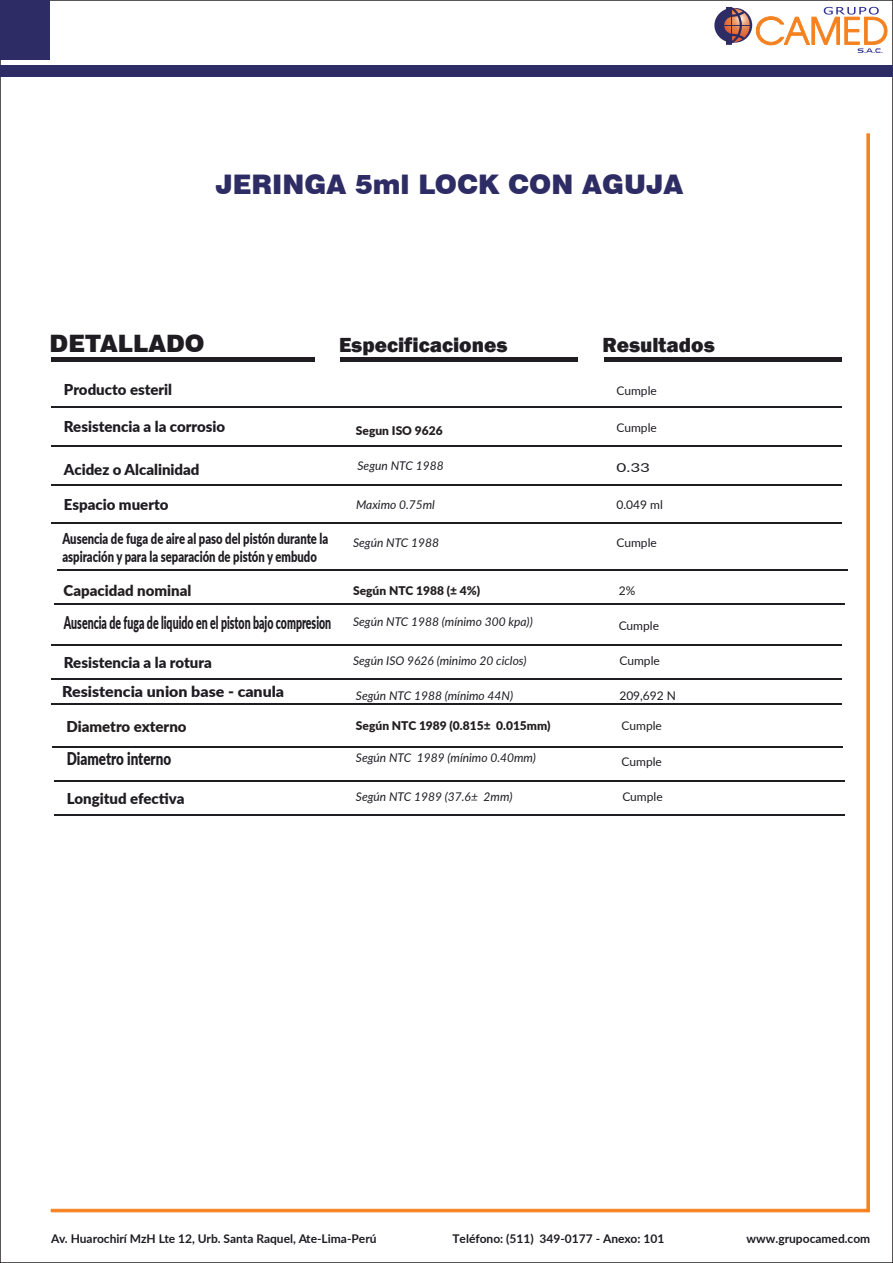
<style>
.page{position:relative;width:893px;height:1263px;background:#fff}
.page>*{position:absolute;margin:0;border:0;box-sizing:border-box;transform-origin:0 0}
.t1{font:900 27px "Swiss 721 BT";color:#2e2c64}
.t2{font:900 24px "Swiss 721 BT";color:#1f1c22}
.t3{font:800 21px "Franklin Gothic";color:#1f1c22}
.t4{font:900 17.55px "Lato";color:#1f1c22;scale:.6 1}
.t5{font:900 17.55px "Lato";color:#1f1c22;scale:.76 1}
.t6{font:900 15px "Lato";color:#1f1c22}
.t7{font:900 15px/18px "Lato";color:#1f1c22;scale:.75 1}
.t8{font:900 15px "Lato";color:#231f20}
.t9{font:900 15px "Lato";color:#1f1c22;scale:1.06 1}
.t10{font:12.3px "Lato";color:#1f1c22;scale:1.38 1}
.t11{font:italic 12px "Lato";color:#1f1c22}
.t12{font:700 12px "Lato";color:#1e1b22}
.t13{font:12px "Lato";color:#1f1c22}
.t14{font:900 12px "Lato";color:#231f20}
.t15{font:12px "Lato";color:#231f20}
</style>
<div class="page">
<img style="left:0;top:80px;width:893px;height:1183px">
<div style="left:0;top:0;width:50px;height:60px;background:#2e2c64"></div>
<div style="left:0;top:65px;width:893px;height:11px;background:#2e2c64"></div>
<svg style="left:714px;top:6px;width:174px;height:47px"></svg>
<hr style="left:51px;top:406px;width:791px;height:2px;background:#1f1c22">
<hr style="left:51px;top:358px;width:264px;height:4px;background:#1f1c22">
<hr style="left:340px;top:358px;width:238px;height:4px;background:#1f1c22">
<hr style="left:604px;top:358px;width:238px;height:4px;background:#1f1c22">
<hr style="left:51px;top:445px;width:791px;height:2px;background:#1f1c22">
<hr style="left:51px;top:484px;width:791px;height:1px;background:#1f1c22">
<hr style="left:51px;top:522px;width:791px;height:2px;background:#1f1c22">
<hr style="left:54px;top:604px;width:791px;height:1px;background:#1f1c22">
<hr style="left:51px;top:645px;width:791px;height:1px;background:#1f1c22">
<hr style="left:51px;top:679px;width:791px;height:1px;background:#1f1c22">
<hr style="left:51px;top:703px;width:791px;height:2px;background:#1f1c22">
<hr style="left:54px;top:780px;width:791px;height:2px;background:#1f1c22">
<hr style="left:54px;top:814px;width:791px;height:2px;background:#1f1c22">
<hr style="left:53px;top:746px;width:790px;height:2px;background:#1f1c22">
<hr style="left:57px;top:570px;width:791px;height:1px;background:#1f1c22">
<svg style="left:866px;top:133px;width:4px;height:1079px;background:#f58e36"></svg>
<div style="left:51px;top:1209px;width:816px;height:3px;background:#f58220;border:1px solid #f58220"></div>
<h1 class="t1" style="left:215px;top:168px;width:469px">JERINGA 5ml LOCK CON AGUJA</h1>
<h2 class="t2" style="left:50px;top:329px;width:157px">DETALLADO</h2>
<h3 class="t3" style="left:339px;top:332px;width:170px">Especificaciones</h3>
<h3 class="t3" style="left:602px;top:332px;width:114px">Resultados</h3>
<p class="t6" style="left:64px;top:378px;width:110px">Producto esteril</p>
<p class="t13" style="left:616px;top:382px;width:42px">Cumple</p>
<p class="t6" style="left:64px;top:415px;width:163px">Resistencia a la corrosio</p>
<p class="t13" style="left:616px;top:419px;width:42px">Cumple</p>
<p class="t6" style="left:64px;top:458px;width:137px">Acidez o Alcalinidad</p>
<p class="t11" style="left:358px;top:457px;width:88px">Segun NTC 1988</p>
<p class="t10" style="left:616px;top:459px;width:26px">0.33</p>
<p class="t11" style="left:356px;top:496px;width:80px">Maximo 0.75ml</p>
<p class="t11" style="left:353px;top:534px;width:88px">Según NTC 1988</p>
<p class="t14" style="left:356px;top:421px;width:88px">Segun ISO 9626</p>
<p class="t6" style="left:64px;top:494px;width:106px">Espacio muerto</p>
<p class="t13" style="left:616px;top:496px;width:48px">0.049 ml</p>
<p class="t7" style="left:62px;top:529px;width:356px">Ausencia de fuga de aire al paso del pistón durante la aspiración y para la separación de pistón y embudo</p>
<p class="t13" style="left:616px;top:534px;width:42px">Cumple</p>
<p class="t8" style="left:64px;top:579px;width:129px">Capacidad nominal</p>
<p class="t14" style="left:353px;top:581px;width:129px">Según NTC 1988 (± 4%)</p>
<p class="t15" style="left:619px;top:582px;width:18px">2%</p>
<h3 class="t4" style="left:64px;top:609px;width:447px">Ausencia de fuga de liquido en el piston bajo compresion</h3>
<p class="t13" style="left:619px;top:617px;width:42px">Cumple</p>
<p class="t6" style="left:64px;top:651px;width:149px">Resistencia a la rotura</p>
<p class="t11" style="left:353px;top:652px;width:175px">Según ISO 9626 (minimo 20 ciclos)</p>
<p class="t13" style="left:619px;top:652px;width:42px">Cumple</p>
<p class="t11" style="left:353px;top:613px;width:181px">Según NTC 1988 (mínimo 300 kpa))</p>
<p class="t9" style="left:62px;top:680px;width:211px">Resistencia union base - canula</p>
<p class="t13" style="left:619px;top:687px;width:58px">209,692 N</p>
<p class="t11" style="left:356px;top:687px;width:159px">Según NTC 1988 (mínimo 44N)</p>
<p class="t8" style="left:66px;top:715px;width:122px">Diametro externo</p>
<p class="t14" style="left:356px;top:717px;width:196px">Según NTC 1989 (0.815± 0.015mm)</p>
<p class="t15" style="left:622px;top:717px;width:42px">Cumple</p>
<h3 class="t5" style="left:67px;top:745px;width:139px">Diametro interno</h3>
<p class="t13" style="left:622px;top:753px;width:42px">Cumple</p>
<p class="t6" style="left:67px;top:787px;width:119px">Longitud efectiva</p>
<p class="t11" style="left:356px;top:788px;width:158px">Según NTC 1989 (37.6± 2mm)</p>
<p class="t13" style="left:622px;top:788px;width:42px">Cumple</p>
<p class="t11" style="left:356px;top:749px;width:182px">Según NTC 1989 (mínimo 0.40mm)</p>
<p class="t12" style="left:51px;top:1230px;width:327px">Av. Huarochirí MzH Lte 12, Urb. Santa Raquel, Ate-Lima-Perú</p>
<p class="t12" style="left:452px;top:1230px;width:213px">Teléfono: (511) 349-0177 - Anexo: 101</p>
<p class="t12" style="left:747px;top:1230px;width:125px">www.grupocamed.com</p>
</div>
